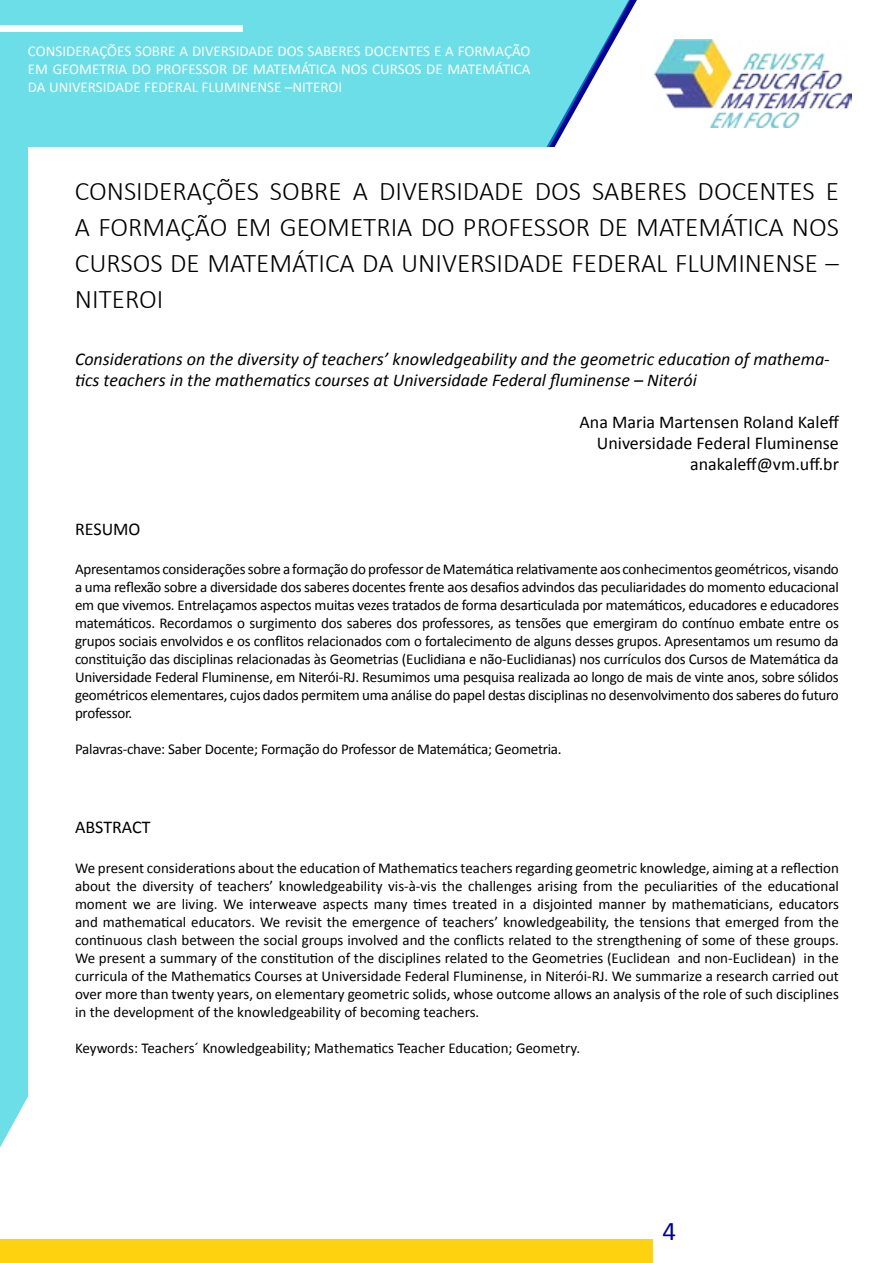
<style>
.page{position:relative;width:893px;height:1263px;background:#fff}
.page>*{position:absolute;margin:0;border:0;box-sizing:border-box;transform-origin:0 0}
.t1{font:300 27px/36px "Calibri";color:#000;text-align:justify}
.t2{font:27px "Calibri";color:#00009c}
.t3{font:italic 18px/21px "Calibri";color:#000}
.t4{font:18px/21px "Calibri";color:#000;text-align:right}
.t5{font:15px/18px "Calibri";letter-spacing:-.015em;color:#000;text-align:justify}
.t6{font:15px/18px "Calibri";color:#fff;text-align:justify}
</style>
<div class="page">
<img style="left:654px;top:39px;width:197px;height:88px">
<div style="left:0;top:0;width:630px;height:1147px;background:#6cdee7"></div>
<div style="left:0;top:25px;width:242px;height:6px;background:#fff"></div>
<div style="left:0;top:1239px;width:653px;height:24px;background:#ffd20f"></div>
<div style="left:28px;top:148px;width:835px;height:1074px;background:#fff"></div>
<p class="t6" style="left:28px;top:42px;width:504px">CONSIDERAÇÕES SOBRE A DIVERSIDADE DOS SABERES DOCENTES E A FORMAÇÃO EM GEOMETRIA DO PROFESSOR DE MATEMÁTICA NOS CURSOS DE MATEMÁTICA DA UNIVERSIDADE FEDERAL FLUMINENSE –NITEROI</p>
<h1 class="t1" style="left:75px;top:173px;width:765px">CONSIDERAÇÕES SOBRE A DIVERSIDADE DOS SABERES DOCENTES E A FORMAÇÃO EM GEOMETRIA DO PROFESSOR DE MATEMÁTICA NOS CURSOS DE MATEMÁTICA DA UNIVERSIDADE FEDERAL FLUMINENSE – NITEROI</h1>
<p class="t3" style="left:75px;top:348px;width:756px">Considerations on the diversity of teachers’ knowledgeability and the geometric education of mathema&shy;tics teachers in the mathematics courses at Universidade Federal fluminense – Niterói</p>
<p class="t4" style="left:579px;top:412px;width:261px">Ana Maria Martensen Roland Kaleff<br>Universidade Federal Fluminense anakaleff@vm.uff.br</p>
<p class="t4" style="left:75px;top:518px;width:67px">RESUMO</p>
<p class="t5" style="left:75px;top:560px;width:765px">Apresentamos considerações sobre a formação do professor de Matemática relativamente aos conhecimentos geométricos, visando a uma reflexão sobre a diversidade dos saberes docentes frente aos desafios advindos das peculiaridades do momento educacional em que vivemos. Entrelaçamos aspectos muitas vezes tratados de forma desarticulada por matemáticos, educadores e educadores matemáticos. Recordamos o surgimento dos saberes dos professores, as tensões que emergiram do contínuo embate entre os grupos sociais envolvidos e os conflitos relacionados com o fortalecimento de alguns desses grupos. Apresentamos um resumo da constituição das disciplinas relacionadas às Geometrias (Euclidiana e não-Euclidianas) nos currículos dos Cursos de Matemática da Universidade Federal Fluminense, em Niterói-RJ. Resumimos uma pesquisa realizada ao longo de mais de vinte anos, sobre sólidos geométricos elementares, cujos dados permitem uma análise do papel destas disciplinas no desenvolvimento dos saberes do futuro professor.</p>
<p class="t5" style="left:75px;top:740px;width:488px">Palavras-chave: Saber Docente; Formação do Professor de Matemática; Geometria.</p>
<p class="t4" style="left:75px;top:817px;width:77px">ABSTRACT</p>
<p class="t5" style="left:75px;top:859px;width:765px">We present considerations about the education of Mathematics teachers regarding geometric knowledge, aiming at a reflection about the diversity of teachers’ knowledgeability vis-à-vis the challenges arising from the peculiarities of the educational moment we are living. We interweave aspects many times treated in a disjointed manner by mathematicians, educators and mathematical educators. We revisit the emergence of teachers’ knowledgeability, the tensions that emerged from the continuous clash between the social groups involved and the conflicts related to the strengthening of some of these groups.<br>We present a summary of the constitution of the disciplines related to the Geometries (Euclidean and non-Euclidean) in the curricula of the Mathematics Courses at Universidade Federal Fluminense, in Niterói-RJ. We summarize a research carried out over more than twenty years, on elementary geometric solids, whose outcome allows an analysis of the role of such disciplines in the development of the knowledgeability of becoming teachers.</p>
<p class="t5" style="left:75px;top:1039px;width:507px">Keywords: Teachers´ Knowledgeability; Mathematics Teacher Education; Geometry.</p>
<h1 class="t2" style="left:662px;top:1213px;width:15px">4</h1>
</div>
